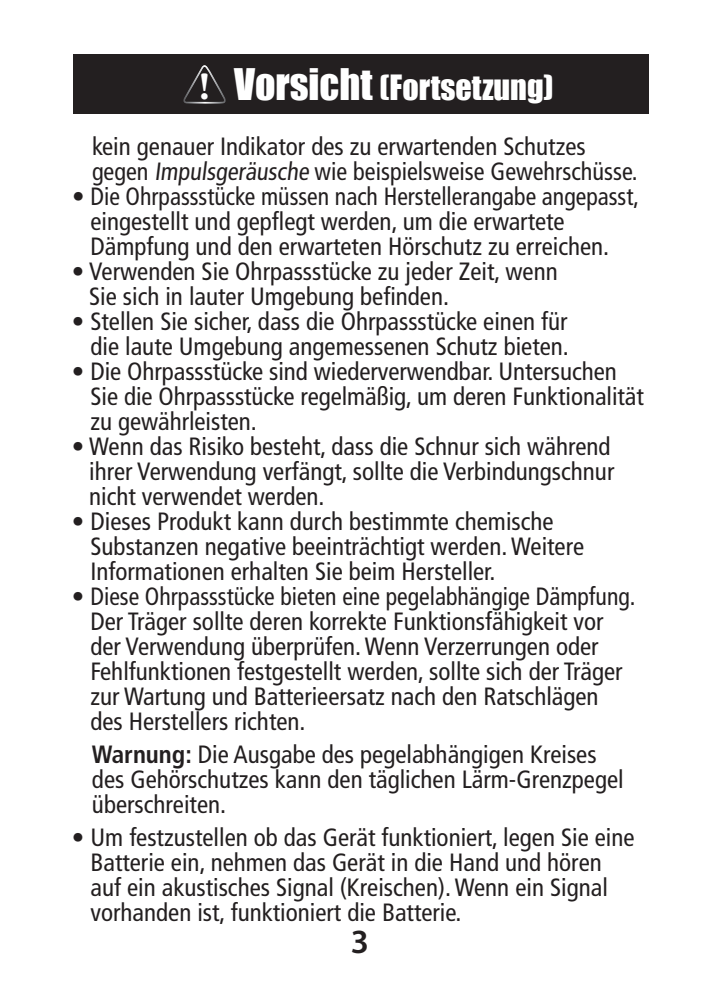
<style>
.page{position:relative;width:720px;height:1008px;background:#fff}
.page>*{position:absolute;margin:0;border:0;box-sizing:border-box;transform-origin:0 0}
.t1{font:600 34px "Myriad Pro";color:#231f20}
.t2{font:32px "Impact";color:#fff}
.t3{font:condensed 24.8px/24.8px "Frutiger";color:#231f20}
.s1{font-family:"Adobe Garamond Pro";font-weight:700;font-size:39.6px}
.s2{font-size:40px}
.s3{font-weight:700}
</style>
<div class="page">
<div style="left:73px;top:54px;width:576px;height:60px;background:#231f20"></div>
<svg style="left:183px;top:65px;width:43px;height:39px"></svg>
<p class="t2" style="left:200px;top:63px;width:356px"><span class="s1">!</span> <span class="s2">Vorsicht</span> (Fortsetzung)</p>
<p class="t3" style="left:92px;top:134px;width:547px">kein genauer Indikator des zu erwartenden Schutzes gegen Impulsgeräusche wie beispielsweise Gewehrschüsse.</p>
<p class="t3" style="left:90px;top:184px;width:550px;text-indent:-18px">• Die Ohrpassstücke müssen nach Herstellerangabe angepasst, eingestellt und gepflegt werden, um die erwartete<br>Dämpfung und den erwarteten Hörschutz zu erreichen.</p>
<p class="t3" style="left:89px;top:259px;width:470px;text-indent:-17px">• Verwenden Sie Ohrpassstücke zu jeder Zeit, wenn<br>Sie sich in lauter Umgebung befinden.</p>
<p class="t3" style="left:72px;top:309px;width:498px;text-align:right">• Stellen Sie sicher, dass die Ohrpassstücke einen für die laute Umgebung angemessenen Schutz bieten.</p>
<p class="t3" style="left:90px;top:359px;width:555px;text-indent:-18px">• Die Ohrpassstücke sind wiederverwendbar. Untersuchen<br>Sie die Ohrpassstücke regelmäßig, um deren Funktionalität zu gewährleisten.</p>
<p class="t3" style="left:89px;top:434px;width:527px;text-indent:-17px">• Wenn das Risiko besteht, dass die Schnur sich während ihrer Verwendung verfängt, sollte die Verbindungschnur nicht verwendet werden.</p>
<p class="t3" style="left:90px;top:509px;width:495px;text-indent:-18px">• Dieses Produkt kann durch bestimmte chemische<br>Substanzen negative beeinträchtigt werden. Weitere<br>Informationen erhalten Sie beim Hersteller.</p>
<p class="t3" style="left:90px;top:584px;width:547px;text-indent:-18px">• Diese Ohrpassstücke bieten eine pegelabhängige Dämpfung.<br>Der Träger sollte deren korrekte Funktionsfähigkeit vor der Verwendung überprüfen. Wenn Verzerrungen oder Fehlfunktionen festgestellt werden, sollte sich der Träger zur Wartung und Batterieersatz nach den Ratschlägen des Herstellers richten.</p>
<p class="t3" style="left:92px;top:742px;width:533px"><span class="s3">Warnung:</span> Die Ausgabe des pegelabhängigen Kreises des Gehörschutzes kann den täglichen Lärm-Grenzpegel überschreiten.</p>
<p class="t3" style="left:90px;top:825px;width:546px;text-indent:-18px">• Um festzustellen ob das Gerät funktioniert, legen Sie eine Batterie ein, nehmen das Gerät in die Hand und hören auf ein akustisches Signal (Kreischen). Wenn ein Signal vorhanden ist, funktioniert die Batterie.</p>
<h1 class="t1" style="left:351px;top:920px;width:20px">3</h1>
</div>
